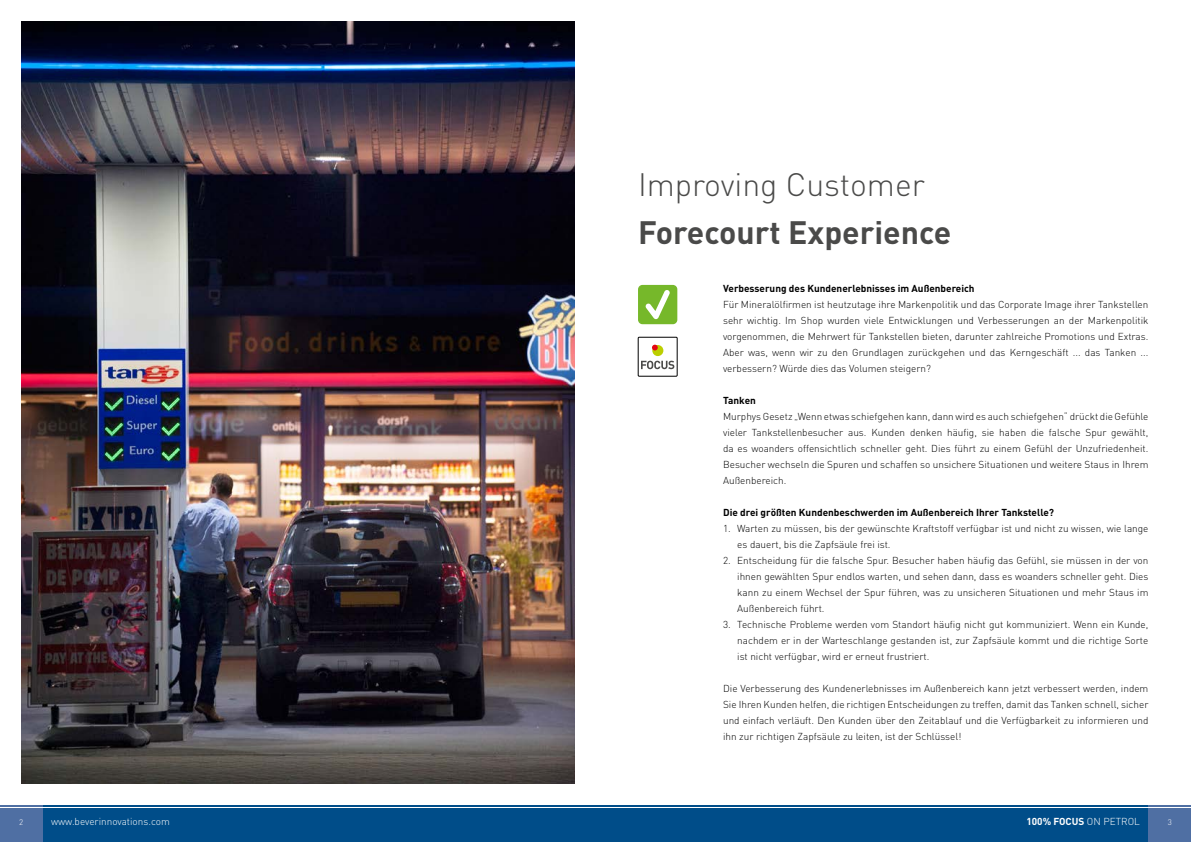
<style>
.page{position:relative;width:1191px;height:842px;background:#fff}
.page>*{position:absolute;margin:0;border:0;box-sizing:border-box;transform-origin:0 0}
.t1{font:700 32px "DIN";color:#4a4a49}
.t2{font:300 32px "DIN";color:#4a4a49}
.t3{font:300 10px/16px "DIN";color:#000;text-align:justify}
.t4{font:700 10px "DIN";color:#000}
.t5{font:300 10px "DIN";color:#fff}
.t6{font:700 10px "DIN";color:#fff}
.t7{font:300 8px "DIN";color:#fff}
.s1{font-weight:300}
</style>
<div class="page">
<div style="left:595px;top:808px;width:553px;height:34px;background:#004d89"></div>
<div style="left:43px;top:808px;width:552px;height:34px;background:#004d89"></div>
<div style="left:1148px;top:808px;width:43px;height:34px;background:#4f6fa3"></div>
<div style="left:0;top:808px;width:43px;height:34px;background:#4f6fa3"></div>
<hr style="left:595px;top:805px;width:553px;height:1px;background:#004d89">
<hr style="left:43px;top:805px;width:552px;height:1px;background:#004d89">
<hr style="left:1148px;top:805px;width:43px;height:1px;background:#4f6fa3">
<hr style="left:0;top:805px;width:43px;height:1px;background:#4f6fa3">
<img style="left:21px;top:21px;width:553px;height:763px">
<svg style="left:638px;top:285px;width:39px;height:39px;background:#8cc34c"></svg>
<svg style="left:641px;top:361px;width:33px;height:8px"></svg>
<div style="left:652px;top:345px;width:11px;height:11px;background:#bccf00;border-radius:50%"></div>
<svg style="left:652px;top:345px;width:6px;height:5px"></svg>
<div style="left:638px;top:337px;width:39px;height:39px;border:1px solid #000"></div>
<h1 class="t2" style="left:638px;top:163px;width:288px">Improving Customer</h1>
<h1 class="t1" style="left:638px;top:211px;width:315px">Forecourt Experience</h1>
<p class="t4" style="left:723px;top:282px;width:253px">Verbesserung des Kundenerlebnisses im Außenbereich</p>
<p class="t3" style="left:723px;top:296px;width:427px">Für Mineralölfirmen ist heutzutage ihre Markenpolitik und das Corporate Image ihrer Tankstellen sehr wichtig. Im Shop wurden viele Entwicklungen und Verbesserungen an der Markenpolitik vorgenommen, die Mehrwert für Tankstellen bieten, darunter zahlreiche Promotions und Extras.<br>Aber was, wenn wir zu den Grundlagen zurückgehen und das Kerngeschäft ... das Tanken ... verbessern? Würde dies das Volumen steigern?</p>
<p class="t4" style="left:723px;top:394px;width:34px">Tanken</p>
<p class="t3" style="left:723px;top:408px;width:427px">Murphys Gesetz „Wenn etwas schiefgehen kann, dann wird es auch schiefgehen“ drückt die Gefühle vieler Tankstellenbesucher aus. Kunden denken häufig, sie haben die falsche Spur gewählt, da es woanders offensichtlich schneller geht. Dies führt zu einem Gefühl der Unzufriedenheit.<br>Besucher wechseln die Spuren und schaffen so unsichere Situationen und weitere Staus in Ihrem Außenbereich.</p>
<p class="t4" style="left:723px;top:506px;width:332px">Die drei größten Kundenbeschwerden im Außenbereich Ihrer Tankstelle?</p>
<p class="t3" style="left:737px;top:520px;width:413px;text-indent:-14px">1. Warten zu müssen, bis der gewünschte Kraftstoff verfügbar ist und nicht zu wissen, wie lange es dauert, bis die Zapfsäule frei ist.</p>
<p class="t3" style="left:737px;top:552px;width:413px;text-indent:-14px">2. Entscheidung für die falsche Spur. Besucher haben häufig das Gefühl, sie müssen in der von ihnen gewählten Spur endlos warten, und sehen dann, dass es woanders schneller geht. Dies kann zu einem Wechsel der Spur führen, was zu unsicheren Situationen und mehr Staus im Außenbereich führt.</p>
<p class="t3" style="left:737px;top:616px;width:413px;text-indent:-14px">3. Technische Probleme werden vom Standort häufig nicht gut kommuniziert. Wenn ein Kunde, nachdem er in der Warteschlange gestanden ist, zur Zapfsäule kommt und die richtige Sorte ist nicht verfügbar, wird er erneut frustriert.</p>
<p class="t3" style="left:723px;top:680px;width:427px">Die Verbesserung des Kundenerlebnisses im Außenbereich kann jetzt verbessert werden, indem Sie Ihren Kunden helfen, die richtigen Entscheidungen zu treffen, damit das Tanken schnell, sicher und einfach verläuft. Den Kunden über den Zeitablauf und die Verfügbarkeit zu informieren und ihn zur richtigen Zapfsäule zu leiten, ist der Schlüssel!</p>
<p class="t7" style="left:19px;top:817px;width:6px">2</p>
<p class="t5" style="left:51px;top:814px;width:120px">www.beverinnovations.com</p>
<p class="t6" style="left:1026px;top:814px;width:115px">100% FOCUS <span class="s1">ON PETROL</span></p>
<p class="t7" style="left:1167px;top:817px;width:6px">3</p>
</div>
